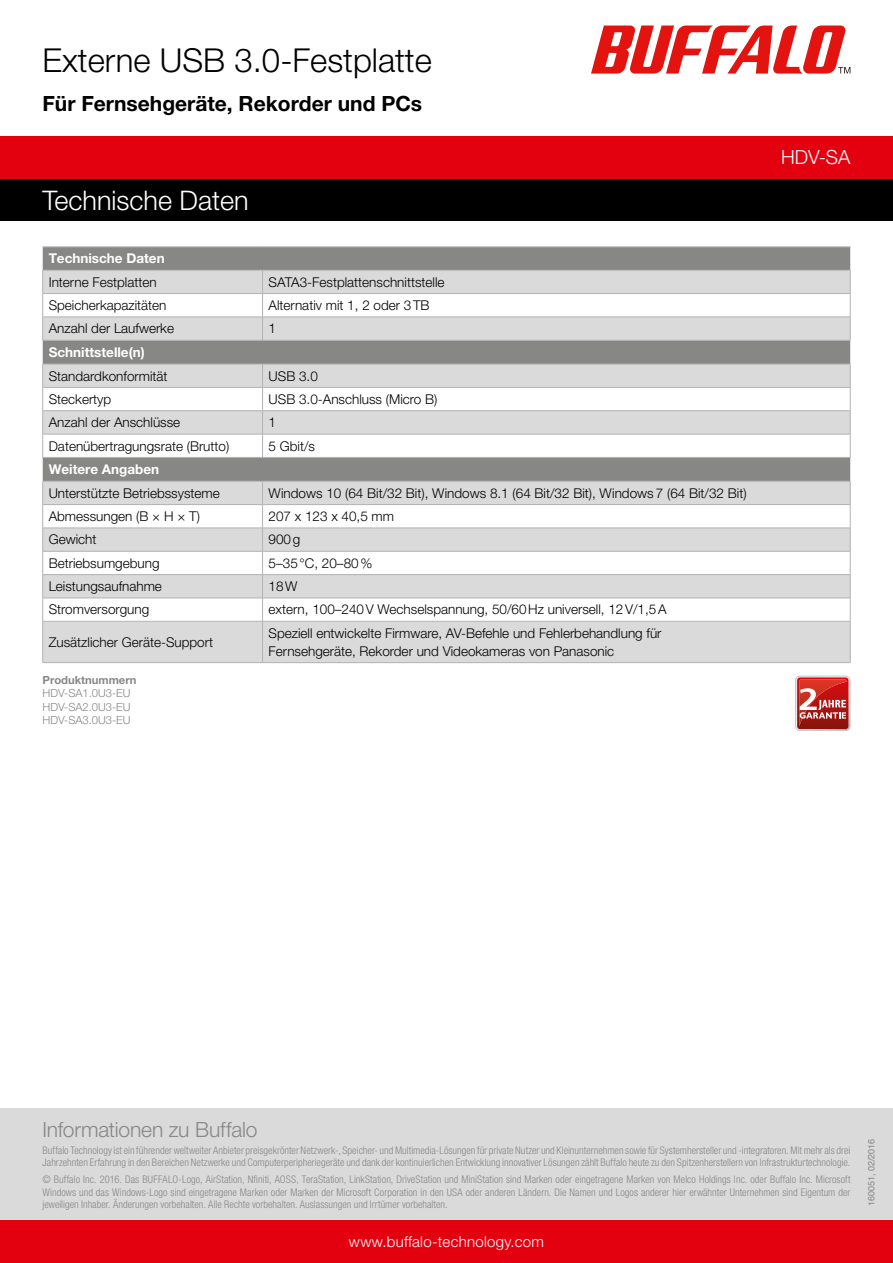
<style>
.page{position:relative;width:893px;height:1263px;background:#fff}
.page>*{position:absolute;margin:0;border:0;box-sizing:border-box;transform-origin:0 0}
.t1{font:300 33px "Helvetica Neue LT Pro";color:#000}
.t2{font:300 27px "Helvetica Neue LT Pro";color:#fff}
.t3{font:700 21px "Helvetica Neue LT Pro";color:#000}
.t4{font:300 21px "Helvetica Neue LT Pro";letter-spacing:-.005em;color:#878786}
.t5{font:300 19.5px "Helvetica Neue LT Pro";color:#fff}
.t6{font:300 15px "Helvetica Neue LT Pro";letter-spacing:.02em;color:#fff}
.t7{font:300 13.5px/18px "Helvetica Neue LT Pro";color:#000}
.t8{font:700 13.5px "Helvetica Neue LT Pro";color:#fff}
.t9{font:300 11.25px/13.5px "Helvetica Neue LT Pro";color:#878786;text-align:justify}
.t10{font:700 11.25px "Helvetica Neue LT Pro";color:#878786}
.t11{font:300 condensed 10.5px/12.6px "Helvetica Neue LT Pro";color:#878786}
.t12{font:9px "Helvetica";color:#878786}
</style>
<div class="page">
<svg style="left:591px;top:26px;width:259px;height:48px"></svg>
<div style="left:0;top:1109px;width:893px;height:154px;background:#dadada"></div>
<div style="left:0;top:1220px;width:893px;height:43px;background:#e3000f"></div>
<div style="left:0;top:179px;width:893px;height:42px;background:#000"></div>
<div style="left:0;top:136px;width:893px;height:43px;background:#e3000f"></div>
<div style="left:43px;top:248px;width:807px;height:22px;background:#878786"></div>
<svg style="left:43px;top:271px;width:807px;height:391px;fill:#dadada"></svg>
<hr style="left:43px;top:293px;width:220px;height:1px;background:#b1b2b3">
<hr style="left:263px;top:293px;width:587px;height:1px;background:#b1b2b3">
<hr style="left:43px;top:247px;width:220px;height:1px;background:#b1b2b3">
<hr style="left:263px;top:247px;width:587px;height:1px;background:#b1b2b3">
<hr style="left:43px;top:270px;width:220px;height:1px;background:#b1b2b3">
<hr style="left:263px;top:270px;width:587px;height:1px;background:#b1b2b3">
<hr style="left:43px;top:317px;width:220px;height:1px;background:#b1b2b3">
<svg style="left:42px;top:270px;width:1px;height:70px"></svg>
<hr style="left:43px;top:340px;width:220px;height:1px;background:#b1b2b3">
<hr style="left:263px;top:317px;width:587px;height:1px;background:#b1b2b3">
<svg style="left:262px;top:271px;width:1px;height:69px"></svg>
<svg style="left:850px;top:270px;width:1px;height:70px"></svg>
<hr style="left:263px;top:340px;width:587px;height:1px;background:#b1b2b3">
<hr style="left:43px;top:364px;width:220px;height:1px;background:#b1b2b3">
<hr style="left:43px;top:387px;width:220px;height:1px;background:#b1b2b3">
<hr style="left:43px;top:434px;width:220px;height:1px;background:#b1b2b3">
<hr style="left:263px;top:364px;width:587px;height:1px;background:#b1b2b3">
<hr style="left:263px;top:387px;width:587px;height:1px;background:#b1b2b3">
<hr style="left:263px;top:434px;width:587px;height:1px;background:#b1b2b3">
<hr style="left:43px;top:410px;width:220px;height:1px;background:#b1b2b3">
<svg style="left:42px;top:364px;width:1px;height:93px"></svg>
<hr style="left:263px;top:410px;width:587px;height:1px;background:#b1b2b3">
<svg style="left:262px;top:365px;width:1px;height:92px"></svg>
<svg style="left:850px;top:364px;width:1px;height:93px"></svg>
<hr style="left:43px;top:621px;width:220px;height:1px;background:#b1b2b3">
<hr style="left:42px;top:621px;width:1px;height:41px;background:#b1b2b3">
<hr style="left:43px;top:662px;width:220px;height:1px;background:#b1b2b3">
<svg style="left:42px;top:481px;width:809px;height:140px"></svg>
<hr style="left:263px;top:621px;width:587px;height:1px;background:#b1b2b3">
<hr style="left:262px;top:621px;width:1px;height:41px;background:#b1b2b3">
<hr style="left:850px;top:621px;width:1px;height:41px;background:#b1b2b3">
<hr style="left:263px;top:662px;width:587px;height:1px;background:#b1b2b3">
<hr style="left:43px;top:457px;width:220px;height:1px;background:#b1b2b3">
<hr style="left:263px;top:457px;width:587px;height:1px;background:#b1b2b3">
<svg style="left:795px;top:676px;width:55px;height:55px;background:#c55752"></svg>
<h1 class="t1" style="left:43px;top:40px;width:391px">Externe USB 3.0-Festplatte</h1>
<h3 class="t3" style="left:43px;top:91px;width:381px">Für Fernsehgeräte, Rekorder und PCs</h3>
<h2 class="t2" style="left:43px;top:183px;width:208px">Technische Daten</h2>
<p class="t8" style="left:49px;top:250px;width:118px">Technische Daten</p>
<p class="t7" style="left:49px;top:273px;width:109px">Interne Festplatten</p>
<p class="t7" style="left:269px;top:273px;width:177px">SATA3-Festplattenschnittstelle</p>
<p class="t7" style="left:49px;top:296px;width:119px">Speicherkapazitäten</p>
<p class="t7" style="left:269px;top:296px;width:162px">Alternativ mit 1, 2 oder 3TB</p>
<p class="t7" style="left:49px;top:319px;width:127px">Anzahl der Laufwerke</p>
<p class="t7" style="left:269px;top:319px;width:9px">1</p>
<p class="t8" style="left:49px;top:344px;width:97px">Schnittstelle(n)</p>
<p class="t7" style="left:49px;top:366px;width:120px">Standardkonformität</p>
<p class="t7" style="left:269px;top:366px;width:51px">USB 3.0</p>
<p class="t7" style="left:49px;top:390px;width:64px">Steckertyp</p>
<p class="t7" style="left:269px;top:390px;width:170px">USB 3.0-Anschluss (Micro B)</p>
<p class="t7" style="left:49px;top:413px;width:133px">Anzahl der Anschlüsse</p>
<p class="t7" style="left:269px;top:413px;width:9px">1</p>
<p class="t7" style="left:49px;top:436px;width:182px">Datenübertragungsrate (Brutto)</p>
<p class="t7" style="left:269px;top:436px;width:48px">5 Gbit/s</p>
<p class="t8" style="left:49px;top:461px;width:112px">Weitere Angaben</p>
<p class="t7" style="left:49px;top:484px;width:172px">Unterstützte Betriebssysteme</p>
<p class="t7" style="left:269px;top:484px;width:480px">Windows 10 (64 Bit/32 Bit), Windows 8.1 (64 Bit/32 Bit), Windows 7 (64 Bit/32 Bit)</p>
<p class="t7" style="left:49px;top:507px;width:153px">Abmessungen (B × H × T)</p>
<p class="t7" style="left:269px;top:507px;width:127px">207 x 123 x 40,5 mm</p>
<p class="t7" style="left:49px;top:530px;width:49px">Gewicht</p>
<p class="t7" style="left:269px;top:530px;width:33px">900g</p>
<p class="t7" style="left:49px;top:554px;width:112px">Betriebsumgebung</p>
<p class="t7" style="left:269px;top:554px;width:105px">5–35°C, 20–80%</p>
<p class="t7" style="left:49px;top:577px;width:115px">Leistungsaufnahme</p>
<p class="t7" style="left:269px;top:577px;width:30px">18W</p>
<p class="t7" style="left:49px;top:600px;width:102px">Stromversorgung</p>
<p class="t7" style="left:269px;top:600px;width:399px">extern, 100–240V Wechselspannung, 50/60Hz universell, 12V/1,5A</p>
<p class="t7" style="left:49px;top:633px;width:166px">Zusätzlicher Geräte-Support</p>
<p class="t7" style="left:269px;top:624px;width:394px">Speziell entwickelte Firmware, AV-Befehle und Fehlerbehandlung für<br>Fernsehgeräte, Rekorder und Videokameras von Panasonic</p>
<p class="t10" style="left:43px;top:673px;width:95px">Produktnummern</p>
<p class="t9" style="left:43px;top:686px;width:90px">HDV-SA1.0U3-EU HDV-SA2.0U3-EU HDV-SA3.0U3-EU</p>
<h3 class="t5" style="left:781px;top:145px;width:71px">HDV-SA</h3>
<h3 class="t4" style="left:43px;top:1116px;width:217px">Informationen zu Buffalo</h3>
<p class="t11" style="left:43px;top:1144px;width:809px">Buffalo Technology ist ein führender weltweiter Anbieter preisgekrönter Netzwerk-, Speicher- und Multimedia-Lösungen für private Nutzer und Kleinunternehmen sowie für Systemhersteller und -integratoren. Mit mehr als drei<br>Jahrzehnten Erfahrung in den Bereichen Netzwerke und Computerperipheriegeräte und dank der kontinuierlichen Entwicklung innovativer Lösungen zählt Buffalo heute zu den Spitzenherstellern von Infrastrukturtechnologie.</p>
<p class="t11" style="left:43px;top:1173px;width:809px;text-align:justify">© Buffalo Inc. 2016. Das BUFFALO-Logo, AirStation, Nfiniti, AOSS, TeraStation, LinkStation, DriveStation und MiniStation sind Marken oder eingetragene Marken von Melco Holdings Inc. oder Buffalo Inc. Microsoft Windows und das Windows-Logo sind eingetragene Marken oder Marken der Microsoft Corporation in den USA oder anderen Ländern. Die Namen und Logos anderer hier erwähnter Unternehmen sind Eigentum der jeweiligen Inhaber. Änderungen vorbehalten. Alle Rechte vorbehalten. Auslassungen und Irrtümer vorbehalten.</p>
<h3 class="t6" style="left:349px;top:1232px;width:197px">www.buffalo-technology.com</h3>
<p class="t12" style="left:864px;top:1206px;width:69px;rotate:-90deg">160051, 02/2016</p>
</div>
